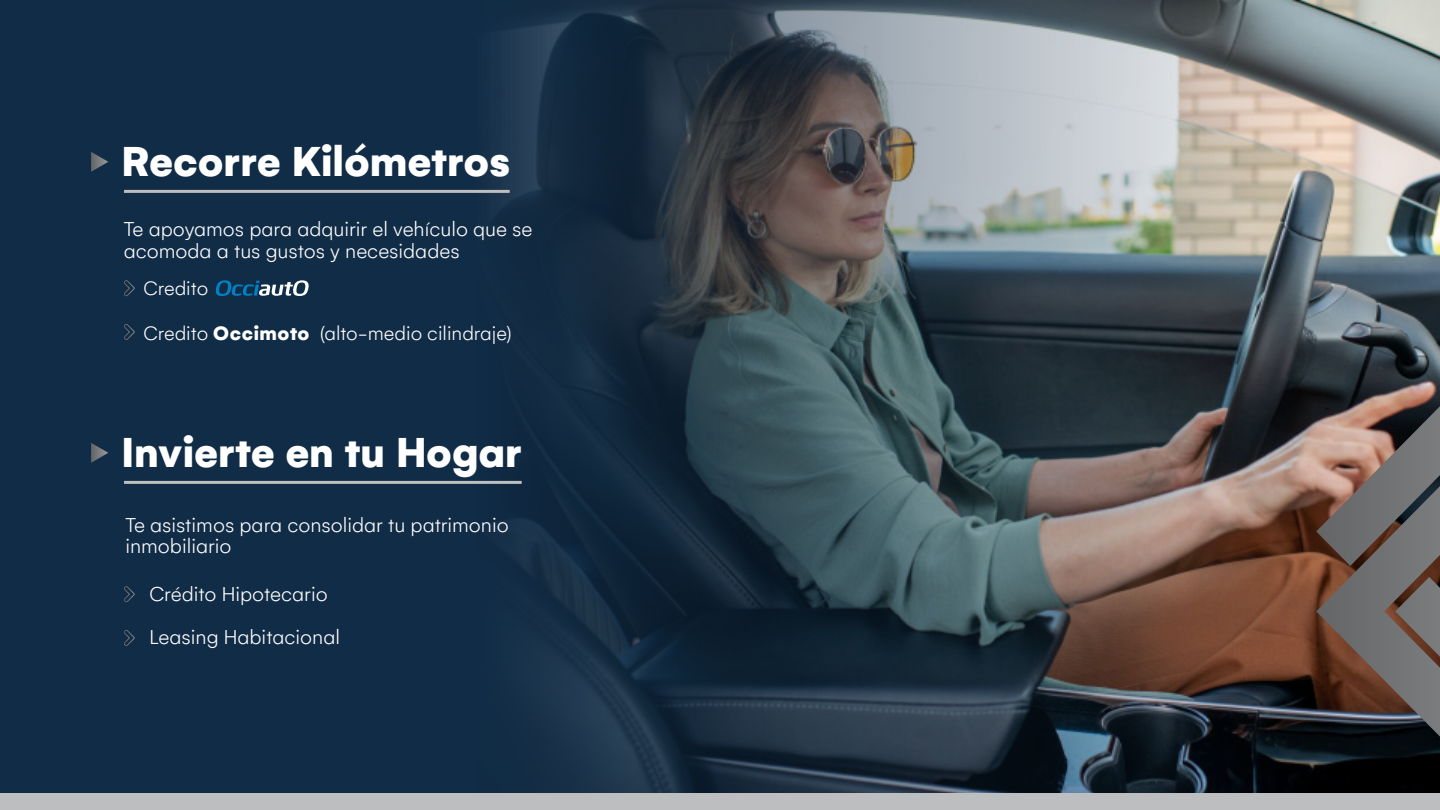
<style>
.page{position:relative;width:1440px;height:810px;background:#fff}
.page>*{position:absolute;margin:0;border:0;box-sizing:border-box;transform-origin:0 0}
.t1{font:900 45.45px "Gelion";color:#fff}
.t2{font:300 21.75px/21.8px "Gelion";color:#fff}
.t3{font:300 21px/45px "Gelion";color:#fff}
.s1{font-weight:900}
</style>
<div class="page">
<div style="left:0;top:0;width:182px;height:810px;background:#112c46"></div>
<img style="left:1383px;top:0;width:57px;height:794px">
<img style="left:106px;top:0;width:1277px;height:794px">
<svg style="left:1293px;top:385px;width:147px;height:376px;background:#645651"></svg>
<div style="left:0;top:794px;width:1440px;height:16px;background:#bcbec0"></div>
<svg style="left:124px;top:280px;width:11px;height:17px"></svg>
<svg style="left:124px;top:324px;width:11px;height:17px"></svg>
<svg style="left:124px;top:586px;width:11px;height:17px"></svg>
<svg style="left:124px;top:630px;width:11px;height:17px"></svg>
<svg style="left:91px;top:152px;width:17px;height:20px"></svg>
<hr style="left:124px;top:190px;width:386px;height:3px;background:#bcbec0">
<svg style="left:91px;top:443px;width:17px;height:20px"></svg>
<hr style="left:124px;top:481px;width:398px;height:3px;background:#bcbec0">
<svg style="left:215px;top:280px;width:94px;height:16px;background:#416884"></svg>
<h1 class="t1" style="left:121px;top:132px;width:391px">Recorre Kilómetros</h1>
<p class="t2" style="left:124px;top:218px;width:410px">Te apoyamos para adquirir el vehículo que se acomoda a tus gustos y necesidades</p>
<p class="t3" style="left:143px;top:265px;width:370px">Credito<br>Credito <span class="s1">Occimoto</span> (alto-medio cilindraje)</p>
<h1 class="t1" style="left:121px;top:423px;width:402px">Invierte en tu Hogar</h1>
<p class="t2" style="left:125px;top:514px;width:385px">Te asistimos para consolidar tu patrimonio inmobiliario</p>
<p class="t2" style="left:149px;top:572px;width:192px;line-height:43.5px">Crédito Hipotecario<br>Leasing Habitacional</p>
</div>
